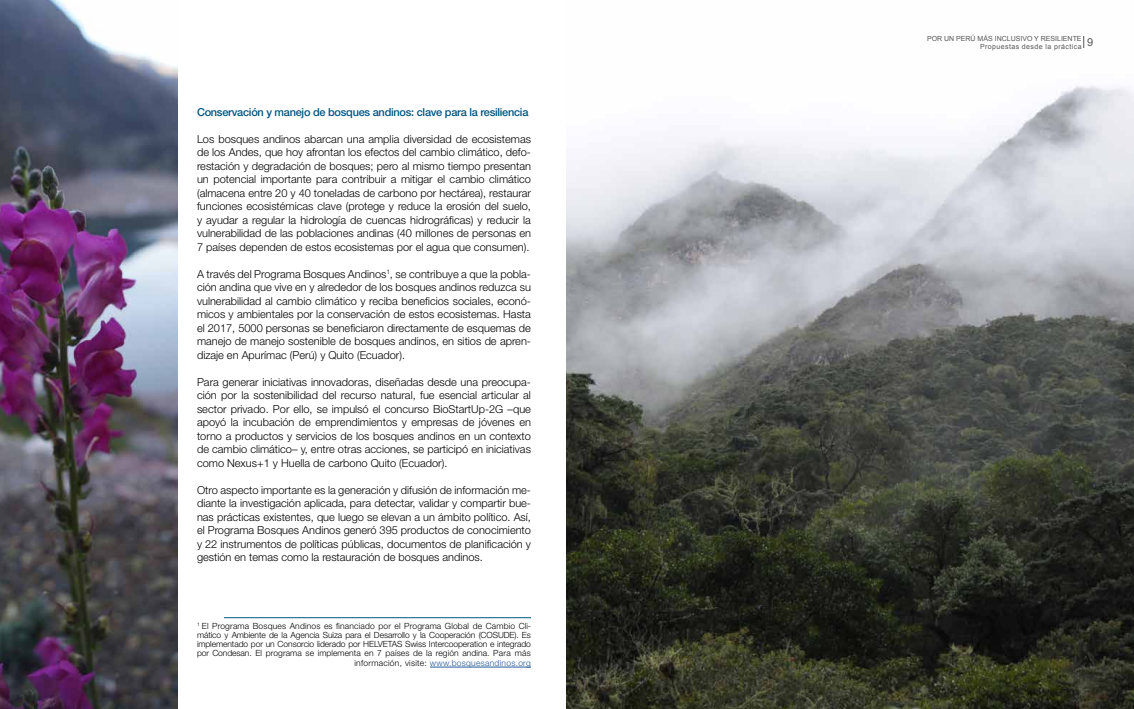
<style>
.page{position:relative;width:1134px;height:709px;background:#fff}
.page>*{position:absolute;margin:0;border:0;box-sizing:border-box;transform-origin:0 0}
.t1{font:300 11px/13.5px "Helvetica Neue LT Std";color:#000;text-align:justify}
.t2{font:500 11px "Helvetica Neue LT Std";letter-spacing:-.025em;color:#005684}
.t3{font:300 8.5px/9px "Helvetica Neue LT Std";letter-spacing:.01em;color:#000;text-align:justify}
.t4{font:300 8.5px "Helvetica Neue LT Std";letter-spacing:.03em;color:#275b9b}
.t5{font:7px/8px "Arial";color:#575756}
.s1{color:#000}
</style>
<div class="page">
<img style="left:567px;top:36px;width:567px;height:673px">
<img style="left:0;top:0;width:177px;height:709px">
<hr style="left:224px;top:617px;width:307px;height:1px;background:#005684">
<hr style="left:430px;top:667px;width:101px;height:1px;background:#275b9b">
<svg style="left:1083px;top:36px;width:1px;height:12px"></svg>
<p class="t2" style="left:197px;top:105px;width:333px">Conservación y manejo de bosques andinos: clave para la resiliencia</p>
<p class="t1" style="left:197px;top:132px;width:335px">Los bosques andinos abarcan una amplia diversidad de ecosistemas de los Andes, que hoy afrontan los efectos del cambio climático, defo&shy;restación y degradación de bosques; pero al mismo tiempo presentan un potencial importante para contribuir a mitigar el cambio climático (almacena entre 20 y 40 toneladas de carbono por hectárea), restaurar funciones ecosistémicas clave (protege y reduce la erosión del suelo, y ayudar a regular la hidrología de cuencas hidrográficas) y reducir la vulnerabilidad de las poblaciones andinas (40 millones de personas en 7 países dependen de estos ecosistemas por el agua que consumen).</p>
<p class="t1" style="left:197px;top:267px;width:335px">A través del Programa Bosques Andinos<sup>1</sup>, se contribuye a que la pobla&shy;ción andina que vive en y alrededor de los bosques andinos reduzca su vulnerabilidad al cambio climático y reciba beneficios sociales, econó&shy;micos y ambientales por la conservación de estos ecosistemas. Hasta el 2017, 5000 personas se beneficiaron directamente de esquemas de manejo de manejo sostenible de bosques andinos, en sitios de apren&shy;dizaje en Apurímac (Perú) y Quito (Ecuador).</p>
<p class="t1" style="left:197px;top:375px;width:335px">Para generar iniciativas innovadoras, diseñadas desde una preocupa&shy;ción por la sostenibilidad del recurso natural, fue esencial articular al sector privado. Por ello, se impulsó el concurso BioStartUp-2G –que apoyó la incubación de emprendimientos y empresas de jóvenes en torno a productos y servicios de los bosques andinos en un contexto de cambio climático– y, entre otras acciones, se participó en iniciativas como Nexus+1 y Huella de carbono Quito (Ecuador).</p>
<p class="t1" style="left:197px;top:483px;width:335px">Otro aspecto importante es la generación y difusión de información me&shy;diante la investigación aplicada, para detectar, validar y compartir bue&shy;nas prácticas existentes, que luego se elevan a un ámbito político. Así, el Programa Bosques Andinos generó 395 productos de conocimiento y 22 instrumentos de políticas públicas, documentos de planificación y gestión en temas como la restauración de bosques andinos.</p>
<p class="t3" style="left:197px;top:621px;width:335px"><sup>1</sup> El Programa Bosques Andinos es financiado por el Programa Global de Cambio Cli&shy;mático y Ambiente de la Agencia Suiza para el Desarrollo y la Cooperación (COSUDE). Es implementado por un Consorcio liderado por HELVETAS Swiss Intercooperation e integrado por Condesan. El programa se implementa en 7 países de la región andina. Para más</p>
<p class="t4" style="left:354px;top:658px;width:178px"><span class="s1">información, visite:</span> www.bosquesandinos.org</p>
<p class="t5" style="left:980px;top:35px;width:115px;text-indent:-53px">POR UN PERÚ MÁS INCLUSIVO Y RESILIENTE<br>Propuestas desde la práctica <sup>9</sup></p>
</div>
